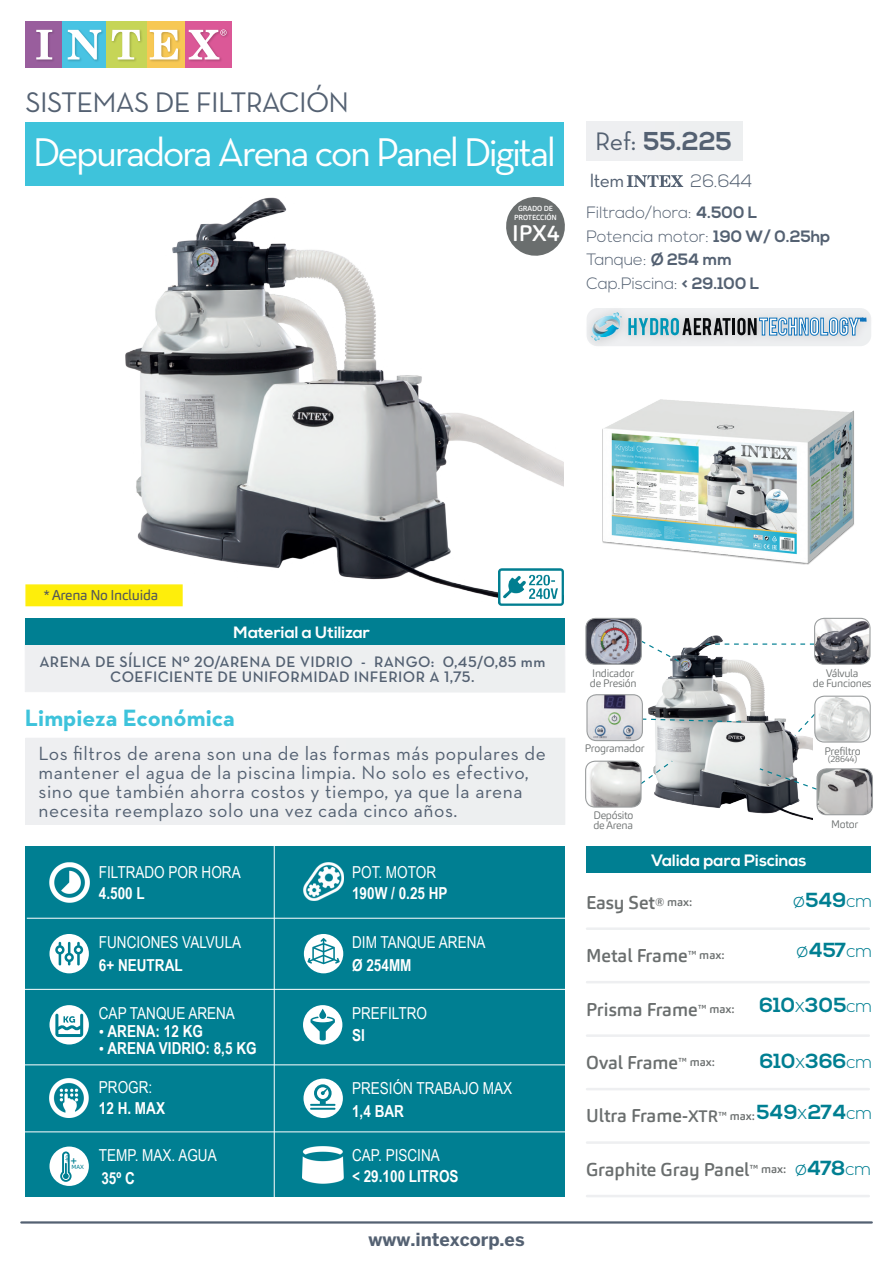
<style>
.page{position:relative;width:893px;height:1263px;background:#fff}
.page>*{position:absolute;margin:0;border:0;box-sizing:border-box;transform-origin:0 0}
.t1{font:40.8px "Neutra Text";letter-spacing:-.06em;color:#fff}
.t2{font:28.8px "Neutra Text";letter-spacing:-.025em;color:#546172}
.t3{font:700 25.8px "Nexa";color:#546172}
.t4{font:700 24px "Neutra Text";color:#3ec3db}
.t5{font:500 22.35px "Carnas";color:#fff}
.t6{font:700 20.4px "Nexa";color:#007f92}
.t7{font:19.5px/18.8px "Neutra Text";letter-spacing:.025em;color:#546172}
.t8{font:500 18.45px "Carnas";color:#6a6e6e}
.t9{font:700 18px "Benton Sans";color:#546172}
.t10{font:300 17.85px "Nexa";color:#546172}
.t11{font:16.5px "Arial Narrow";color:#fff}
.t12{font:700 16.5px "Arial Narrow";color:#fff}
.t13{font:300 16.5px/23.4px "Nexa";color:#546172}
.t14{font:700 16.5px "Nexa";color:#fff}
.t15{font:15.45px/14.9px "Neutra Text Demi Alt";letter-spacing:.025em;color:#546172;text-align:center}
.t16{font:14.1px "Carnas";letter-spacing:-.02em;color:#555858}
.t17{font:300 10.8px/10.2px "Carnas";letter-spacing:-.025em;color:#6a6e6e}
.t18{font:700 10.35px "Carnas";color:#007f92}
.t19{font:300 9px "Carnas";letter-spacing:-.025em;color:#6a6e6e}
.t20{font:500 7.35px/9px "Carnas";letter-spacing:-.01em;color:#fff;text-align:center}
.t21{font:5.85px "Carnas";color:#007f92}
.s1{font-family:"Neutra Text";font-weight:400}
.s2{font-weight:700}
.s3{font-family:"Carnas";font-weight:100}
.s4{font-size:11.55px}
.s5{font-weight:300}
.s6{font-weight:300;font-size:18px}
.s7{font-size:16.5px}
.s8{font-family:"Nexa";font-weight:300;font-size:20.4px;color:#007f92}
.s9{font-family:"Nexa";font-weight:700;font-size:20.4px;color:#007f92}
.s10{font-family:"Nexa";font-weight:300;font-size:18px;color:#007f92}
</style>
<div class="page">
<div style="left:26px;top:738px;width:539px;height:86px;background:#eeeff0"></div>
<div style="left:26px;top:738px;width:539px;height:87px;border:1px solid #fff"></div>
<div style="left:25px;top:645px;width:540px;height:48px;background:#eeeff0"></div>
<img style="left:125px;top:197px;width:438px;height:407px">
<div style="left:25px;top:122px;width:538px;height:64px;background:#3ec3db"></div>
<div style="left:586px;top:122px;width:157px;height:38px;background:#eeeff0"></div>
<svg style="left:627px;top:175px;width:56px;height:12px"></svg>
<img style="left:499px;top:568px;width:64px;height:38px">
<div style="left:25px;top:846px;width:540px;height:350px;background:#007f92"></div>
<div style="left:304px;top:934px;width:39px;height:39px;background:#fff;border-radius:50%"></div>
<svg style="left:307px;top:938px;width:33px;height:26px"></svg>
<hr style="left:274px;top:845px;width:1px;height:353px;background:#fff">
<hr style="left:20px;top:1064px;width:546px;height:1px;background:#fff">
<hr style="left:22px;top:989px;width:546px;height:1px;background:#fff">
<hr style="left:21px;top:1131px;width:546px;height:1px;background:#fff">
<hr style="left:27px;top:918px;width:541px;height:1px;background:#fff">
<svg style="left:502px;top:197px;width:63px;height:63px"></svg>
<svg style="left:49px;top:1005px;width:40px;height:39px"></svg>
<svg style="left:55px;top:1014px;width:28px;height:23px"></svg>
<div style="left:303px;top:1005px;width:39px;height:39px;background:#fff;border-radius:50%"></div>
<svg style="left:310px;top:1007px;width:25px;height:34px"></svg>
<div style="left:303px;top:1078px;width:40px;height:40px;background:#fff;border-radius:50%"></div>
<svg style="left:310px;top:1084px;width:25px;height:26px"></svg>
<div style="left:49px;top:934px;width:40px;height:39px;background:#fff;border-radius:50%"></div>
<svg style="left:55px;top:942px;width:28px;height:23px"></svg>
<div style="left:49px;top:1146px;width:40px;height:40px;background:#fff;border-radius:50%"></div>
<svg style="left:60px;top:1151px;width:12px;height:31px"></svg>
<img style="left:648px;top:636px;width:164px;height:184px">
<svg style="left:705px;top:643px;width:109px;height:2px"></svg>
<svg style="left:643px;top:718px;width:99px;height:5px"></svg>
<svg style="left:641px;top:639px;width:41px;height:25px"></svg>
<svg style="left:642px;top:759px;width:32px;height:26px"></svg>
<svg style="left:793px;top:712px;width:21px;height:25px"></svg>
<svg style="left:758px;top:767px;width:58px;height:24px"></svg>
<img style="left:816px;top:618px;width:54px;height:45px">
<div style="left:814px;top:618px;width:56px;height:47px;border:1px solid #9a9d9e;border-radius:10px"></div>
<img style="left:587px;top:618px;width:53px;height:45px">
<div style="left:585px;top:618px;width:57px;height:47px;border:1px solid #9a9d9e;border-radius:10px"></div>
<img style="left:587px;top:761px;width:53px;height:45px">
<div style="left:585px;top:761px;width:57px;height:47px;border:1px solid #9a9d9e;border-radius:10px"></div>
<img style="left:588px;top:696px;width:53px;height:43px">
<div style="left:586px;top:694px;width:57px;height:47px;border:1px solid #9a9d9e;border-radius:10px"></div>
<img style="left:818px;top:770px;width:53px;height:45px">
<div style="left:816px;top:768px;width:57px;height:47px;border:1px solid #9a9d9e;border-radius:10px"></div>
<img style="left:816px;top:696px;width:53px;height:45px">
<div style="left:814px;top:696px;width:57px;height:47px;border:1px solid #9a9d9e;border-radius:10px"></div>
<div style="left:25px;top:584px;width:158px;height:22px;background:#feee0b;border:1px solid #feee0b"></div>
<img style="left:602px;top:400px;width:252px;height:165px">
<img style="left:25px;top:21px;width:207px;height:47px">
<svg style="left:36px;top:29px;width:191px;height:30px"></svg>
<hr style="left:21px;top:1221px;width:851px;height:2px;background:#546172">
<img style="left:302px;top:1146px;width:41px;height:37px">
<img style="left:50px;top:862px;width:39px;height:40px">
<img style="left:50px;top:1078px;width:39px;height:40px">
<img style="left:303px;top:862px;width:40px;height:38px">
<div style="left:587px;top:846px;width:284px;height:27px;background:#007f92"></div>
<div style="left:25px;top:618px;width:540px;height:27px;background:#007f92"></div>
<img style="left:587px;top:308px;width:284px;height:38px">
<svg style="left:628px;top:317px;width:238px;height:18px;background:#88a8b8"></svg>
<img style="left:591px;top:313px;width:30px;height:27px">
<hr style="left:587px;top:927px;width:282px;height:3px;background:#546172">
<hr style="left:587px;top:981px;width:282px;height:2px;background:#546172">
<hr style="left:587px;top:1034px;width:282px;height:3px;background:#546172">
<hr style="left:587px;top:1088px;width:282px;height:2px;background:#546172">
<hr style="left:587px;top:1141px;width:282px;height:3px;background:#546172">
<hr style="left:587px;top:1195px;width:282px;height:2px;background:#546172">
<h2 class="t2" style="left:25px;top:84px;width:325px">SISTEMAS DE FILTRACIÓN</h2>
<h1 class="t1" style="left:33px;top:127px;width:525px">Depuradora Arena con Panel Digital</h1>
<p class="t20" style="left:514px;top:204px;width:44px">GRADO DE<br>PROTECCIÓN</p>
<p class="t5" style="left:512px;top:219px;width:49px">IPX4</p>
<h3 class="t3" style="left:595px;top:127px;width:138px"><span class="s1">Ref:</span> 55.225</h3>
<p class="t10" style="left:691px;top:170px;width:63px">26.644</p>
<p class="t13" style="left:586px;top:202px;width:245px">Filtrado/hora: <span class="s2">4.500 L<br></span>Potencia motor: <span class="s2">190 W/ 0.25hp<br></span>Tanque: <span class="s2">Ø 254 mm<br></span>Cap.Piscina: <span class="s2">&lt; 29.100 L</span></p>
<p class="t7" style="left:589px;top:171px;width:36px">Item</p>
<p class="t16" style="left:44px;top:586px;width:116px">* Arena No Incluida</p>
<p class="t14" style="left:234px;top:623px;width:138px">Material a Utilizar</p>
<p class="t15" style="left:39px;top:654px;width:507px">ARENA DE SÍLICE Nº 20/ARENA DE VIDRIO - RANGO: 0,45/0,85 mm<br>COEFICIENTE DE UNIFORMIDAD INFERIOR A 1,75.</p>
<p class="t4" style="left:25px;top:702px;width:212px">Limpieza Económica</p>
<p class="t7" style="left:39px;top:744px;width:509px">Los filtros de arena son una de las formas más populares de mantener el agua de la piscina limpia. No solo es efectivo, sino que también ahorra costos y tiempo, ya que la arena necesita reemplazo solo una vez cada cinco años.</p>
<p class="t11" style="left:99px;top:860px;width:143px">FILTRADO POR HORA</p>
<p class="t12" style="left:99px;top:880px;width:47px">4.500 L</p>
<p class="t11" style="left:352px;top:860px;width:85px">POT. MOTOR</p>
<p class="t12" style="left:352px;top:880px;width:97px">190W / 0.25 HP</p>
<p class="t11" style="left:99px;top:930px;width:144px">FUNCIONES VALVULA</p>
<p class="t12" style="left:99px;top:952px;width:85px">6+ NEUTRAL</p>
<p class="t11" style="left:352px;top:930px;width:135px">DIM TANQUE ARENA</p>
<p class="t12" style="left:352px;top:952px;width:61px">Ø 254MM</p>
<p class="t11" style="left:99px;top:1001px;width:138px">CAP TANQUE ARENA</p>
<p class="t12" style="left:99px;top:1019px;width:106px"><span class="s3">•</span> ARENA: 12 KG</p>
<p class="t12" style="left:99px;top:1036px;width:159px"><span class="s3">•</span> ARENA VIDRIO: 8,5 KG</p>
<p class="t11" style="left:352px;top:1001px;width:76px">PREFILTRO</p>
<p class="t12" style="left:352px;top:1022px;width:14px">SI</p>
<p class="t11" style="left:99px;top:1075px;width:55px">PROGR:</p>
<p class="t12" style="left:99px;top:1095px;width:68px">12 H. MAX</p>
<p class="t11" style="left:352px;top:1075px;width:161px">PRESIÓN TRABAJO MAX</p>
<p class="t12" style="left:352px;top:1099px;width:53px">1,4 BAR</p>
<p class="t17" style="left:590px;top:668px;width:48px">Indicador de Presión</p>
<p class="t17" style="left:585px;top:742px;width:61px">Programador</p>
<p class="t17" style="left:593px;top:810px;width:41px">Depósito de Arena</p>
<p class="t17" style="left:813px;top:668px;width:60px;text-align:center">Válvula<br>de Funciones</p>
<p class="t17" style="left:824px;top:746px;width:38px">Prefiltro</p>
<p class="t19" style="left:828px;top:754px;width:31px">(28644)</p>
<p class="t17" style="left:831px;top:819px;width:29px">Motor</p>
<p class="t14" style="left:651px;top:851px;width:157px">Valida para Piscinas</p>
<p class="t8" style="left:586px;top:890px;width:108px">Easy Set<span class="s4">® max:</span></p>
<p class="t8" style="left:586px;top:944px;width:140px">Metal Frame<span class="s4">™ max:</span></p>
<p class="t6" style="left:793px;top:888px;width:81px"><span class="s5">ø</span>549<span class="s6">cm</span></p>
<p class="t6" style="left:796px;top:938px;width:78px"><span class="s5">ø</span>457<span class="s6">cm</span></p>
<p class="t8" style="left:586px;top:997px;width:288px">Prisma Frame<span class="s4">™ max:</span> <sup>610</sup><sup>x</sup><sup>305</sup><sup>cm</sup></p>
<p class="t8" style="left:586px;top:1051px;width:130px">Oval Frame<span class="s4">™ max:</span></p>
<p class="t6" style="left:760px;top:1050px;width:114px">610<span class="s5">x</span>366<span class="s6">cm</span></p>
<p class="t8" style="left:586px;top:1104px;width:288px">Ultra Frame-<span class="s7">XTR</span><span class="s4">™ max:</span><sup>549</sup><sup>x</sup><sup>274</sup><sup>cm</sup></p>
<p class="t11" style="left:352px;top:1143px;width:89px">CAP. PISCINA</p>
<p class="t12" style="left:352px;top:1163px;width:108px">&lt; 29.100 LITROS</p>
<p class="t11" style="left:99px;top:1143px;width:119px">TEMP. MAX. AGUA</p>
<p class="t18" style="left:70px;top:1153px;width:9px">+</p>
<p class="t21" style="left:71px;top:1163px;width:14px">MAX</p>
<p class="t8" style="left:586px;top:1158px;width:287px">Graphite Gray Panel<span class="s4">™ max:</span> <span class="s8">ø</span><span class="s9">478</span><span class="s10">cm</span></p>
<p class="t12" style="left:101px;top:1166px;width:35px">35º C</p>
<p class="t9" style="left:368px;top:1229px;width:158px">www.intexcorp.es</p>
</div>
